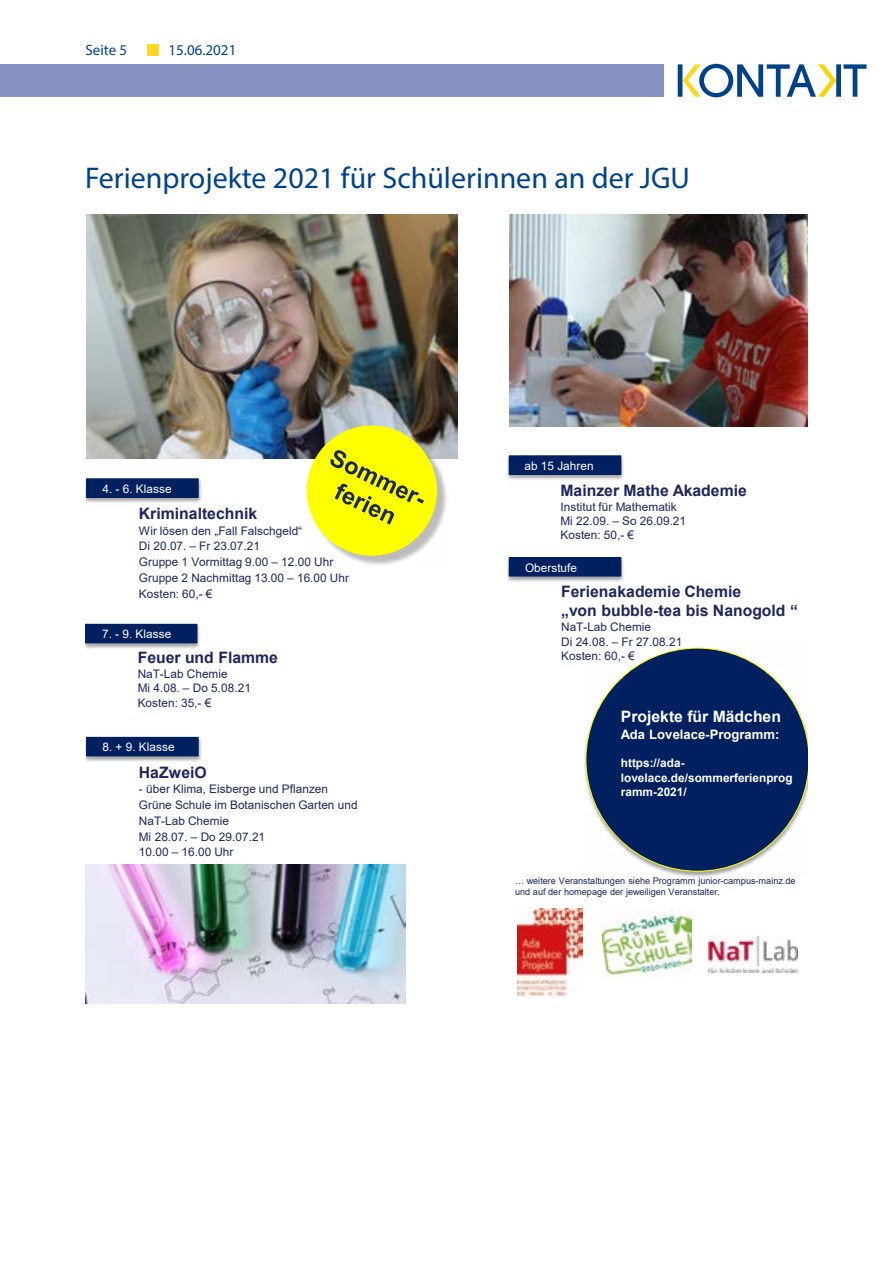
<style>
.page{position:relative;width:893px;height:1263px;background:#fff}
.page>*{position:absolute;margin:0;border:0;box-sizing:border-box;transform-origin:0 0}
.t1{font:30px "Myriad Pro";color:#004289}
.t2{font:700 15.75px/18.9px "Arial";color:#1e2759}
.t3{font:700 15.75px "Arial";color:#fff}
.t4{font:15px "Myriad Pro";color:#004289}
.t5{font:700 13.05px "Arial";color:#fff}
.t6{font:11.85px/15.8px "Arial";letter-spacing:.005em;color:#1e2759}
.t7{font:11.85px "Arial";letter-spacing:.005em;color:#fff}
.t8{font:700 11.85px/14.1px "Arial";color:#fff}
.t9{font:9.15px/10.9px "Arial";letter-spacing:-.005em;color:#1e2759}
</style>
<div class="page">
<svg style="left:678px;top:64px;width:188px;height:33px"></svg>
<div style="left:0;top:64px;width:663px;height:33px;background:#8693c2"></div>
<div style="left:148px;top:44px;width:11px;height:11px;background:#ffd823"></div>
<img style="left:709px;top:936px;width:89px;height:37px">
<img style="left:509px;top:215px;width:299px;height:212px">
<img style="left:507px;top:557px;width:117px;height:25px">
<div style="left:509px;top:557px;width:112px;height:19px;background:#002060"></div>
<div style="left:509px;top:557px;width:112px;height:20px;border:1px solid #002060"></div>
<img style="left:86px;top:865px;width:320px;height:138px">
<img style="left:85px;top:736px;width:117px;height:26px">
<div style="left:87px;top:737px;width:111px;height:19px;background:#002060"></div>
<img style="left:85px;top:480px;width:117px;height:23px">
<div style="left:87px;top:479px;width:111px;height:18px;background:#002060"></div>
<div style="left:86px;top:478px;width:113px;height:20px;border:1px solid #002060"></div>
<img style="left:507px;top:455px;width:117px;height:25px">
<div style="left:509px;top:456px;width:112px;height:18px;background:#002060"></div>
<div style="left:509px;top:455px;width:112px;height:20px;border:1px solid #002060"></div>
<img style="left:518px;top:908px;width:65px;height:89px">
<img style="left:602px;top:910px;width:90px;height:66px">
<img style="left:87px;top:215px;width:370px;height:243px">
<img style="left:446px;top:426px;width:3px;height:77px">
<svg style="left:298px;top:416px;width:148px;height:149px"></svg>
<img style="left:85px;top:623px;width:115px;height:26px">
<div style="left:85px;top:624px;width:112px;height:19px;background:#002060"></div>
<img style="left:584px;top:647px;width:146px;height:230px">
<svg style="left:585px;top:648px;width:223px;height:224px"></svg>
<p class="t4" style="left:85px;top:41px;width:43px">Seite 5</p>
<p class="t4" style="left:169px;top:41px;width:69px">15.06.2021</p>
<h1 class="t1" style="left:85px;top:160px;width:606px">Ferienprojekte 2021 für Schülerinnen an der JGU</h1>
<p class="t7" style="left:525px;top:457px;width:71px">ab 15 Jahren</p>
<p class="t7" style="left:103px;top:480px;width:71px">4. - 6. Klasse</p>
<h2 class="t2" style="left:561px;top:481px;width:188px">Mainzer Mathe Akademie</h2>
<p class="t6" style="left:560px;top:500px;width:127px;line-height:14.1px">Institut für Mathematik<br>Mi 22.09. – So 26.09.21<br>Kosten: 50,- €</p>
<h2 class="t2" style="left:139px;top:504px;width:120px">Kriminaltechnik</h2>
<p class="t6" style="left:139px;top:523px;width:212px">Wir lösen den „Fall Falschgeld“<br>Di 20.07. – Fr 23.07.21<br>Gruppe 1 Vormittag 9.00 – 12.00 Uhr<br>Gruppe 2 Nachmittag 13.00 – 16.00 Uhr<br>Kosten: 60,- €</p>
<p class="t7" style="left:525px;top:560px;width:54px">Oberstufe</p>
<h2 class="t2" style="left:561px;top:582px;width:238px">Ferienakademie Chemie<br>„von bubble-tea bis Nanogold “</h2>
<p class="t6" style="left:561px;top:620px;width:123px;line-height:14.1px">NaT-Lab Chemie<br>Di 24.08. – Fr 27.08.21<br>Kosten: 60,- €</p>
<p class="t7" style="left:102px;top:626px;width:71px">7. - 9. Klasse</p>
<h2 class="t2" style="left:138px;top:648px;width:142px">Feuer und Flamme</h2>
<p class="t6" style="left:138px;top:667px;width:115px;line-height:14.1px">NaT-Lab Chemie<br>Mi 4.08. – Do 5.08.21<br>Kosten: 35,- €</p>
<p class="t7" style="left:103px;top:739px;width:74px">8. + 9. Klasse</p>
<h2 class="t2" style="left:139px;top:763px;width:69px">HaZweiO</h2>
<p class="t6" style="left:139px;top:781px;width:220px">- über Klima, Eisberge und Pflanzen<br>Grüne Schule im Botanischen Garten und<br>NaT-Lab Chemie<br>Mi 28.07. – Do 29.07.21<br>10.00 – 16.00 Uhr</p>
<h2 class="t3" style="left:621px;top:706px;width:162px">Projekte für Mädchen</h2>
<p class="t5" style="left:621px;top:725px;width:160px">Ada Lovelace-Programm:</p>
<p class="t8" style="left:621px;top:756px;width:173px">https://ada&shy;lovelace.de/sommerferienprog ramm-2021/</p>
<p class="t9" style="left:515px;top:875px;width:282px">… weitere Veranstaltungen siehe Programm junior-campus-mainz.de und auf der homepage der jeweiligen Veranstalter.</p>
</div>
